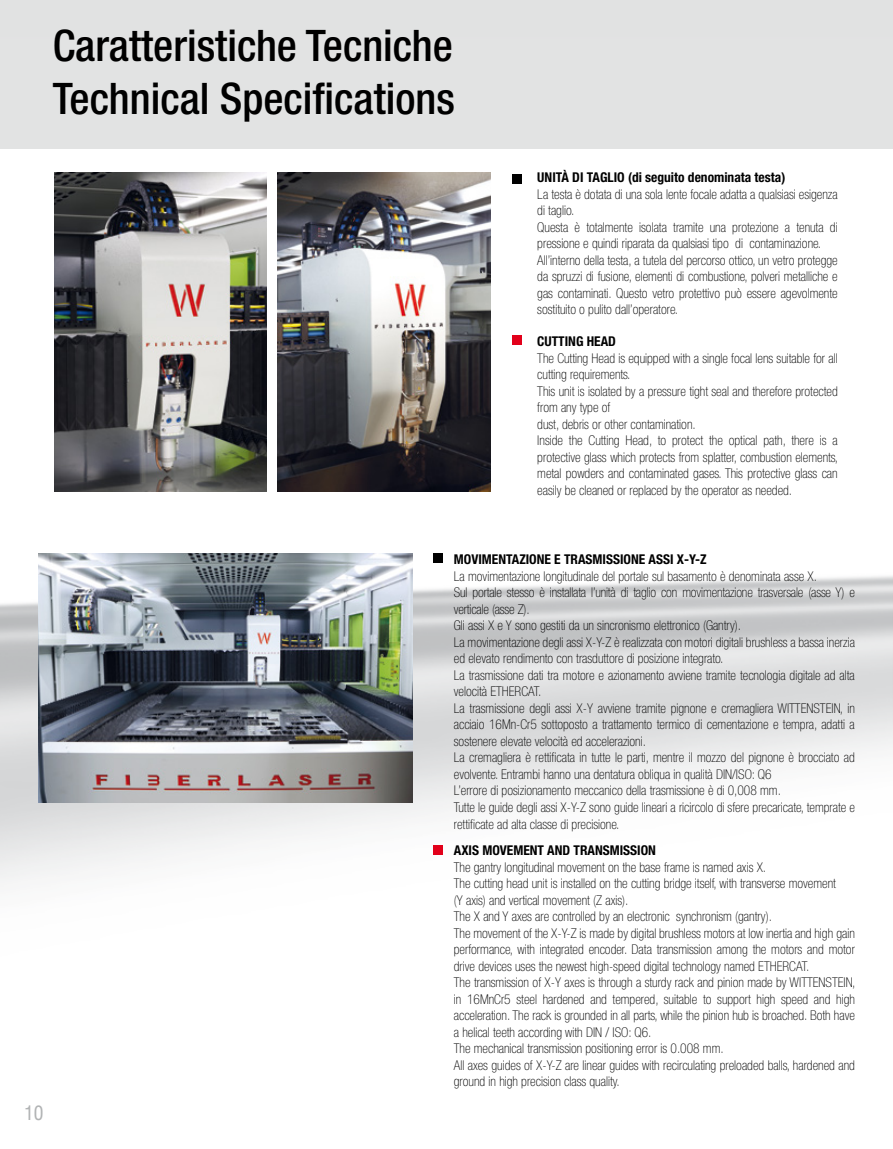
<style>
.page{position:relative;width:893px;height:1149px;background:#fff}
.page>*{position:absolute;margin:0;border:0;box-sizing:border-box;transform-origin:0 0}
.t1{font:500 condensed 43.5px/52.2px "Helvetica Neue LT";color:#000}
.t2{font:condensed 19.5px "Helvetica";color:#b1b3b4}
.t3{font:100 condensed 13.5px/16.5px "Helvetica Neue LT Std";color:#000}
.t4{font:700 condensed 13.5px "Helvetica Neue LT Std";color:#000}
</style>
<div class="page">
<img style="left:0;top:172px;width:893px;height:711px">
<div style="left:0;top:0;width:893px;height:149px;background:#e2e3e3"></div>
<div style="left:512px;top:174px;width:9px;height:9px;background:#000"></div>
<div style="left:512px;top:335px;width:9px;height:9px;background:#e2001a"></div>
<img style="left:54px;top:172px;width:213px;height:319px">
<img style="left:277px;top:172px;width:213px;height:319px">
<div style="left:433px;top:845px;width:9px;height:9px;background:#e2001a"></div>
<div style="left:433px;top:553px;width:9px;height:9px;background:#000"></div>
<img style="left:38px;top:553px;width:374px;height:249px">
<h1 class="t1" style="left:53px;top:19px;width:404px">Caratteristiche Tecniche<br>Technical Specifications</h1>
<p class="t4" style="left:537px;top:169px;width:250px">UNITÀ DI TAGLIO (di seguito denominata testa)</p>
<p class="t3" style="left:537px;top:185px;width:302px">La testa è dotata di una sola lente focale adatta a qualsiasi esigenza di taglio.<br>Questa è totalmente isolata tramite una protezione a tenuta di pressione e quindi riparata da qualsiasi tipo di contaminazione.<br>All’interno della testa, a tutela del percorso ottico, un vetro protegge da spruzzi di fusione, elementi di combustione, polveri metalliche e gas contaminati. Questo vetro protettivo può essere agevolmente sostituito o pulito dall’operatore.</p>
<p class="t4" style="left:537px;top:333px;width:80px">CUTTING HEAD</p>
<p class="t3" style="left:537px;top:349px;width:302px">The Cutting Head is equipped with a single focal lens suitable for all cutting requirements.<br>This unit is isolated by a pressure tight seal and therefore protected from any type of<br>dust, debris or other contamination.<br>Inside the Cutting Head, to protect the optical path, there is a protective glass which protects from splatter, combustion elements, metal powders and contaminated gases. This protective glass can easily be cleaned or replaced by the operator as needed.</p>
<h2 class="t2" style="left:24px;top:1099px;width:21px">10</h2>
<p class="t4" style="left:454px;top:551px;width:254px">MOVIMENTAZIONE E TRASMISSIONE ASSI X-Y-Z</p>
<p class="t3" style="left:454px;top:567px;width:403px">La movimentazione longitudinale del portale sul basamento è denominata asse X.<br>Sul portale stesso è installata l’unità di taglio con movimentazione trasversale (asse Y) e verticale (asse Z).<br>Gli assi X e Y sono gestiti da un sincronismo elettronico (Gantry).<br>La movimentazione degli assi X-Y-Z è realizzata con motori digitali brushless a bassa inerzia ed elevato rendimento con trasduttore di posizione integrato.<br>La trasmissione dati tra motore e azionamento avviene tramite tecnologia digitale ad alta velocità ETHERCAT.<br>La trasmissione degli assi X-Y avviene tramite pignone e cremagliera WITTENSTEIN, in acciaio 16Mn-Cr5 sottoposto a trattamento termico di cementazione e tempra, adatti a sostenere elevate velocità ed accelerazioni.<br>La cremagliera è rettificata in tutte le parti, mentre il mozzo del pignone è brocciato ad evolvente. Entrambi hanno una dentatura obliqua in qualità DIN/ISO: Q6<br>L’errore di posizionamento meccanico della trasmissione è di 0,008 mm.<br>Tutte le guide degli assi X-Y-Z sono guide lineari a ricircolo di sfere precaricate, temprate e rettificate ad alta classe di precisione.</p>
<p class="t4" style="left:454px;top:842px;width:204px">AXIS MOVEMENT AND TRANSMISSION</p>
<p class="t3" style="left:454px;top:858px;width:403px">The gantry longitudinal movement on the base frame is named axis X.<br>The cutting head unit is installed on the cutting bridge itself, with transverse movement<br>(Y axis) and vertical movement (Z axis).<br>The X and Y axes are controlled by an electronic synchronism (gantry).<br>The movement of the X-Y-Z is made by digital brushless motors at low inertia and high gain performance, with integrated encoder. Data transmission among the motors and motor drive devices uses the newest high-speed digital technology named ETHERCAT.<br>The transmission of X-Y axes is through a sturdy rack and pinion made by WITTENSTEIN, in 16MnCr5 steel hardened and tempered, suitable to support high speed and high acceleration. The rack is grounded in all parts, while the pinion hub is broached. Both have a helical teeth according with DIN / ISO: Q6.<br>The mechanical transmission positioning error is 0.008 mm.<br>All axes guides of X-Y-Z are linear guides with recirculating preloaded balls, hardened and ground in high precision class quality.</p>
</div>
